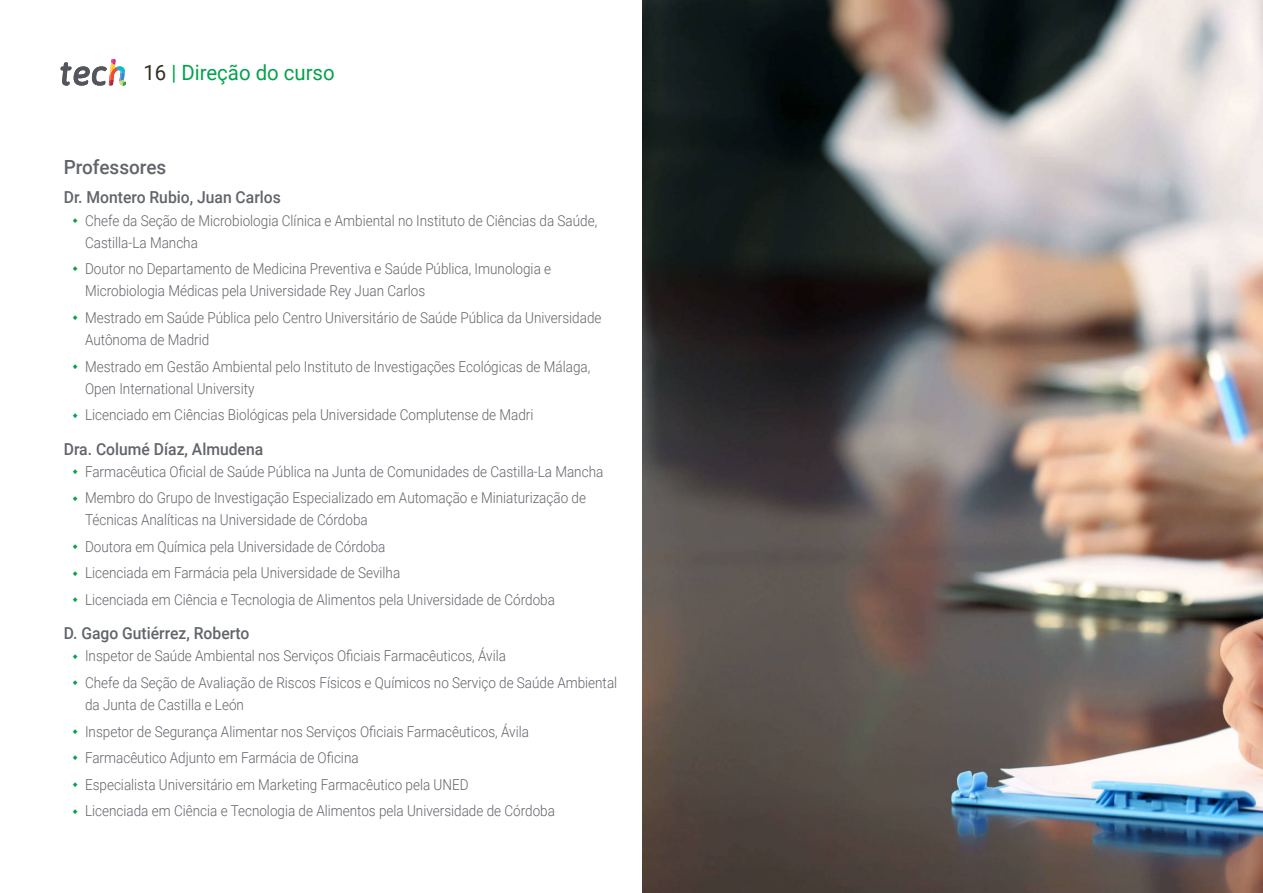
<style>
.page{position:relative;width:1263px;height:893px;background:#fff}
.page>*{position:absolute;margin:0;border:0;box-sizing:border-box;transform-origin:0 0}
.t1{font:21px "Roboto";color:#04a14d}
.t2{font:500 19.5px "Roboto";color:#61646a}
.t3{font:500 16.5px "Roboto";color:#61646a;scale:.95 1}
.t4{font:300 15px/26.5px "Roboto";color:#61646a;scale:.9 1}
.s1{color:#312e20}
</style>
<div class="page">
<img style="left:642px;top:0;width:621px;height:893px">
<svg style="left:61px;top:59px;width:65px;height:27px"></svg>
<h1 class="t1" style="left:144px;top:57px;width:193px"><span class="s1">16</span> | Direção do curso</h1>
<h2 class="t2" style="left:64px;top:153px;width:104px">Professores</h2>
<p class="t3" style="left:64px;top:186px;width:230px">Dr. Montero Rubio, Juan Carlos</p>
<p class="t4" style="left:85px;top:209px;width:571px;line-height:22.2px">Chefe da Seção de Microbiologia Clínica e Ambiental no Instituto de Ciências da Saúde,<br>Castilla-La Mancha</p>
<p class="t4" style="left:85px;top:257px;width:519px;line-height:22.2px">Doutor no Departamento de Medicina Preventiva e Saúde Pública, Imunologia e<br>Microbiologia Médicas pela Universidade Rey Juan Carlos</p>
<p class="t4" style="left:85px;top:306px;width:575px;line-height:22.2px">Mestrado em Saúde Pública pelo Centro Universitário de Saúde Pública da Universidade<br>Autônoma de Madrid</p>
<p class="t4" style="left:85px;top:355px;width:563px;line-height:22.2px">Mestrado em Gestão Ambiental pelo Instituto de Investigações Ecológicas de Málaga,<br>Open International University</p>
<p class="t4" style="left:85px;top:401px;width:500px">Licenciado em Ciências Biológicas pela Universidade Complutense de Madri</p>
<p class="t3" style="left:64px;top:437px;width:211px">Dra. Columé Díaz, Almudena</p>
<p class="t4" style="left:85px;top:458px;width:577px">Farmacêutica Oficial de Saúde Pública na Junta de Comunidades de Castilla-La Mancha<br>Membro do Grupo de Investigação Especializado em Automação e Miniaturização de</p>
<p class="t4" style="left:85px;top:506px;width:524px">Técnicas Analíticas na Universidade de Córdoba<br>Doutora em Química pela Universidade de Córdoba<br>Licenciada em Farmácia pela Universidade de Sevilha<br>Licenciada em Ciência e Tecnologia de Alimentos pela Universidade de Córdoba</p>
<p class="t3" style="left:64px;top:622px;width:197px">D. Gago Gutiérrez, Roberto</p>
<p class="t4" style="left:85px;top:642px;width:593px">Inspetor de Saúde Ambiental nos Serviços Oficiais Farmacêuticos, Ávila<br>Chefe da Seção de Avaliação de Riscos Físicos e Químicos no Serviço de Saúde Ambiental</p>
<p class="t4" style="left:85px;top:691px;width:524px">da Junta de Castilla e León<br>Inspetor de Segurança Alimentar nos Serviços Oficiais Farmacêuticos, Ávila Farmacêutico Adjunto em Farmácia de Oficina<br>Especialista Universitário em Marketing Farmacêutico pela UNED<br>Licenciada em Ciência e Tecnologia de Alimentos pela Universidade de Córdoba</p>
</div>
